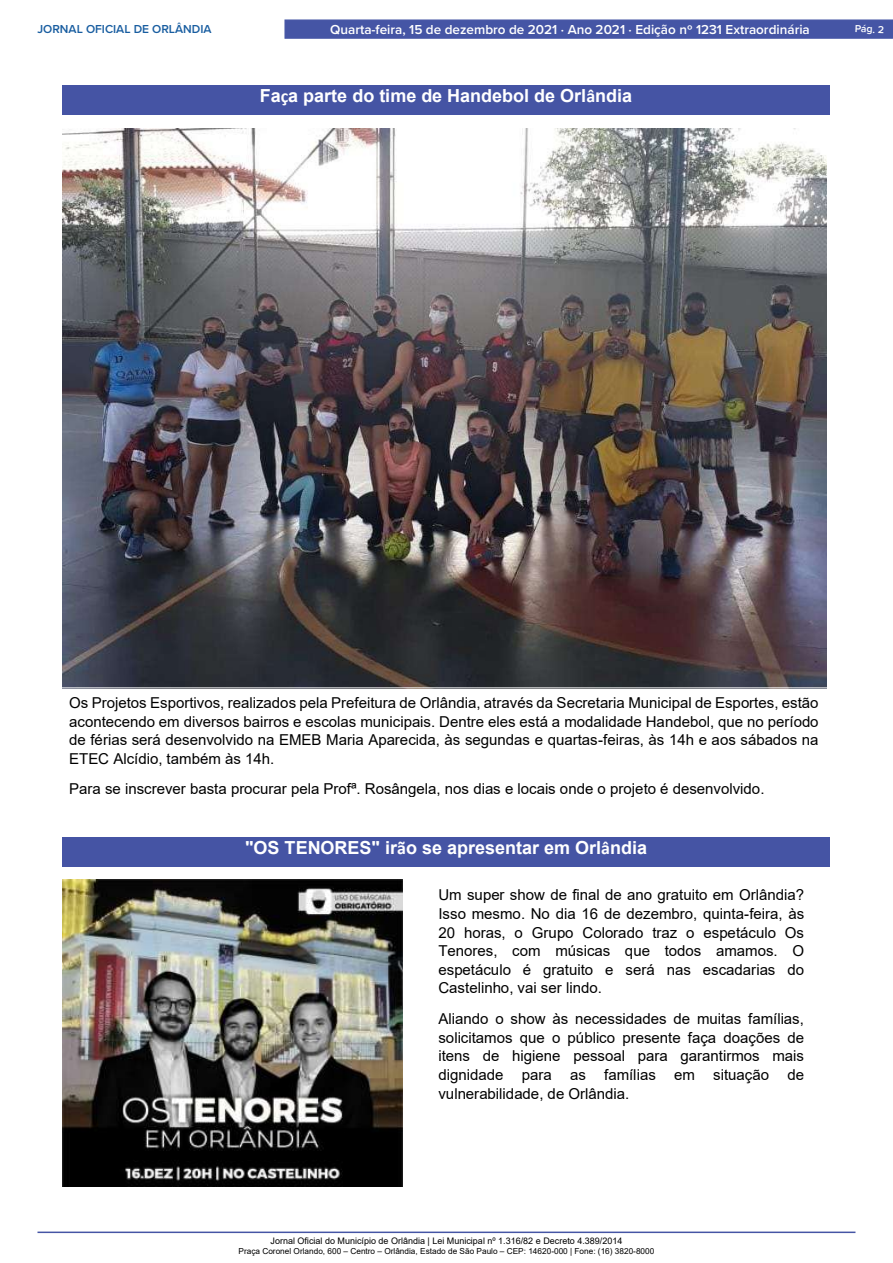
<style>
.page{position:relative;width:893px;height:1263px;background:#fff}
.page>*{position:absolute;margin:0;border:0;box-sizing:border-box;transform-origin:0 0}
.t1{font:700 18px "Arial";color:#fff}
.t2{font:15px/18.6px "Arial";color:#000;text-align:justify}
.t3{font:600 13.5px "Proxima Nova";color:#fff}
.t4{font:600 12px "Proxima Nova";color:#185da0}
.t5{font:600 10.5px "Proxima Nova";color:#fff}
.t6{font:9px "Arial";color:#000}
.t7{font:8.25px "Arial";color:#000}
.s1{font-family:"Calibri"}
</style>
<div class="page">
<hr style="left:38px;top:1231px;width:817px;height:2px;background:#4555a5">
<div style="left:284px;top:19px;width:609px;height:20px;background:#4555a5;border:1px solid #4555a5"></div>
<img style="left:62px;top:128px;width:764px;height:559px">
<img style="left:62px;top:880px;width:340px;height:306px">
<div style="left:62px;top:85px;width:768px;height:30px;background:#4554a4"></div>
<div style="left:62px;top:837px;width:768px;height:29px;background:#4554a4"></div>
<div style="left:58px;top:687px;width:772px;height:116px;border:1px solid #fff"></div>
<p class="t4" style="left:38px;top:20px;width:176px">JORNAL OFICIAL DE ORLÂNDIA</p>
<p class="t3" style="left:330px;top:19px;width:481px">Quarta-feira, 15 de dezembro de 2021 ⋅ Ano 2021 ⋅ Edição nº 1231 Extraordinária</p>
<p class="t5" style="left:855px;top:21px;width:31px;rotate:2deg">Pág. 2</p>
<p class="t1" style="left:260px;top:83px;width:374px">Fa<span class="s1">ç</span>a parte do time de Handebol de Orl<span class="s1">â</span>ndia</p>
<p class="t2" style="left:69px;top:693px;width:751px">Os Projetos Esportivos, realizados pela Prefeitura de Orlândia, através da Secretaria Municipal de Esportes, estão acontecendo em diversos bairros e escolas municipais. Dentre eles está a modalidade Handebol, que no período de férias será desenvolvido na EMEB Maria Aparecida, às segundas e quartas-feiras, às 14h e aos sábados na ETEC Alcídio, também às 14h.</p>
<p class="t2" style="left:69px;top:780px;width:697px">Para se inscrever basta procurar pela Profª. Rosângela, nos dias e locais onde o projeto é desenvolvido.</p>
<p class="t1" style="left:245px;top:835px;width:404px">"OS TENORES" ir<span class="s1">ã</span>o se apresentar em Orl<span class="s1">â</span>ndia</p>
<p class="t2" style="left:438px;top:886px;width:367px">Um super show de final de ano gratuito em Orlândia?<br>Isso mesmo. No dia 16 de dezembro, quinta-feira, às 20 horas, o Grupo Colorado traz o espetáculo Os Tenores, com músicas que todos amamos. O espetáculo é gratuito e será nas escadarias do Castelinho, vai ser lindo.</p>
<p class="t2" style="left:438px;top:1009px;width:367px">Aliando o show às necessidades de muitas famílias, solicitamos que o público presente faça doações de itens de higiene pessoal para garantirmos mais dignidade para as famílias em situação de vulnerabilidade, de Orlândia.</p>
<p class="t6" style="left:271px;top:1235px;width:353px">Jornal Oficial do Município de Orlândia | Lei Municipal nº 1.316/82 e Decreto 4.389/2014</p>
<p class="t7" style="left:239px;top:1245px;width:417px">Praça Coronel Orlando, 600 – Centro – Orlândia, Estado de São Paulo – CEP: 14620-000 | Fone: (16) 3820-8000</p>
</div>
